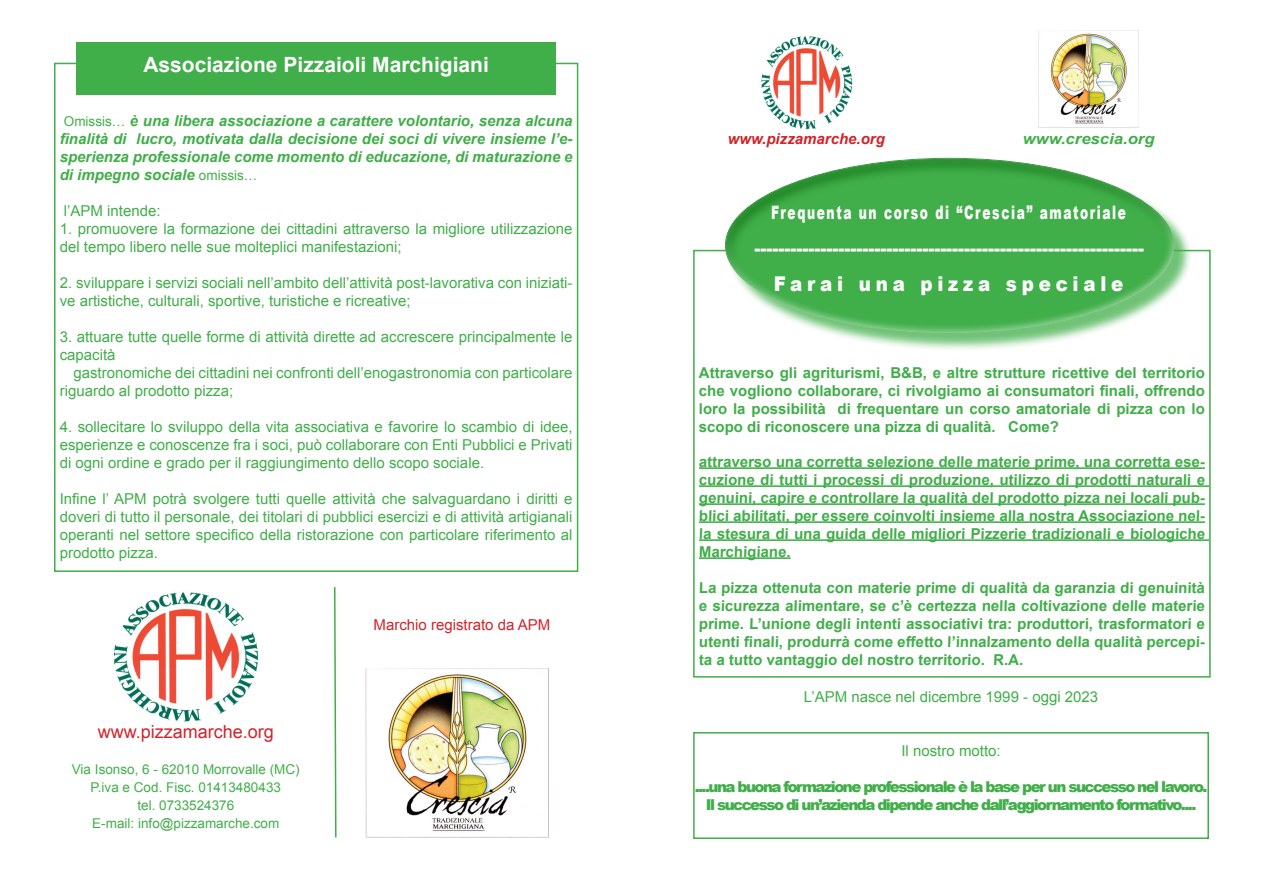
<style>
.page{position:relative;width:1263px;height:893px;background:#fff}
.page>*{position:absolute;margin:0;border:0;box-sizing:border-box;transform-origin:0 0}
.t1{font:700 21px "Arial";color:#fff}
.t2{font:900 20.4px "Arial";letter-spacing:.26em;color:#fff;scale:.9 1}
.t3{font:900 18.6px/36px "Arial";letter-spacing:.13em;color:#fff;text-align:center;scale:.66 1}
.t4{font:18px "Arial";color:#d1232a}
.t5{font:15px/18px "Arial";color:#40ae49}
.t6{font:700 15px/18px "Arial";color:#40ae49;text-align:justify}
.t7{font:italic 700 15px/18px "Arial";color:#40ae49;text-align:justify}
.t8{font:900 15px/18px "Arial";letter-spacing:-.1em;color:#40ae49;text-align:center}
.t9{font:15px "Arial";color:#d1232a}
.t10{font:italic 700 15px "Arial";color:#d1232a}
.t11{font:italic 700 15px "Arial";color:#40ae49;scale:1.11 1}
.t12{font:13.5px/18px "Arial";color:#40ae49;text-align:center}
.s1{font-weight:400;font-style:normal;font-size:13.5px}
</style>
<div class="page">
<hr style="left:699px;top:467px;width:506px;height:2px;background:#40ae49">
<hr style="left:699px;top:485px;width:510px;height:2px;background:#40ae49">
<hr style="left:699px;top:503px;width:506px;height:2px;background:#40ae49">
<hr style="left:699px;top:521px;width:506px;height:2px;background:#40ae49">
<hr style="left:699px;top:539px;width:510px;height:2px;background:#40ae49">
<hr style="left:699px;top:557px;width:92px;height:2px;background:#40ae49">
<img style="left:761px;top:36px;width:92px;height:94px">
<img style="left:1039px;top:33px;width:99px;height:95px">
<div style="left:727px;top:160px;width:466px;height:191px;background:#40ae49;opacity:.75"></div>
<div style="left:718px;top:152px;width:463px;height:189px;background:#40ae49;opacity:.75"></div>
<div style="left:693px;top:732px;width:516px;height:107px;border:2px solid #40ae49"></div>
<div style="left:76px;top:43px;width:480px;height:52px;background:#40ae49"></div>
<img style="left:113px;top:592px;width:146px;height:130px">
<img style="left:366px;top:668px;width:183px;height:169px">
<svg style="left:334px;top:587px;width:3px;height:251px"></svg>
<h1 class="t1" style="left:143px;top:51px;width:347px">Associazione Pizzaioli Marchigiani</h1>
<p class="t7" style="left:60px;top:112px;width:514px"><span class="s1">Omissis…</span> è una libera associazione a carattere volontario, senza alcuna finalità di lucro, motivata dalla decisione dei soci di vivere insieme l’e&shy;sperienza professionale come momento di educazione, di maturazione e di impegno sociale <span class="s1">omissis…</span></p>
<p class="t5" style="left:64px;top:202px;width:98px">l’APM intende:</p>
<p class="t5" style="left:60px;top:220px;width:514px">1. promuovere la formazione dei cittadini attraverso la migliore utilizzazione del tempo libero nelle sue molteplici manifestazioni;</p>
<p class="t5" style="left:60px;top:274px;width:514px">2. sviluppare i servizi sociali nell’ambito dell’attività post-lavorativa con iniziati&shy;ve artistiche, culturali, sportive, turistiche e ricreative;</p>
<p class="t5" style="left:60px;top:328px;width:514px">3. attuare tutte quelle forme di attività dirette ad accrescere principalmente le capacità</p>
<p class="t5" style="left:60px;top:364px;width:514px;text-indent:14px">gastronomiche dei cittadini nei confronti dell’enogastronomia con particolare riguardo al prodotto pizza;</p>
<p class="t5" style="left:60px;top:418px;width:514px;text-align:justify">4. sollecitare lo sviluppo della vita associativa e favorire lo scambio di idee, esperienze e conoscenze fra i soci, può collaborare con Enti Pubblici e Privati di ogni ordine e grado per il raggiungimento dello scopo sociale.</p>
<p class="t5" style="left:60px;top:490px;width:514px;text-align:justify">Infine l’ APM potrà svolgere tutti quelle attività che salvaguardano i diritti e doveri di tutto il personale, dei titolari di pubblici esercizi e di attività artigianali operanti nel settore specifico della ristorazione con particolare riferimento al</p>
<p class="t4" style="left:98px;top:720px;width:178px">www.pizzamarche.org</p>
<p class="t12" style="left:72px;top:760px;width:229px">Via Isonso, 6 - 62010 Morrovalle (MC)<br>P.iva e Cod. Fisc. 01413480433<br>tel. 0733524376<br>E-mail: info@pizzamarche.com</p>
<p class="t9" style="left:373px;top:615px;width:178px">Marchio registrato da APM</p>
<p class="t10" style="left:728px;top:129px;width:158px">www.pizzamarche.org</p>
<p class="t11" style="left:1023px;top:129px;width:120px">www.crescia.org</p>
<p class="t3" style="left:754px;top:195px;width:592px">Frequenta un corso di “Crescia” amatoriale -----------------------------------------------------------------</p>
<h2 class="t2" style="left:774px;top:272px;width:390px">Farai una pizza speciale</h2>
<p class="t6" style="left:699px;top:364px;width:507px">Attraverso gli agriturismi, B&amp;B, e altre strutture ricettive del territorio che vogliono collaborare, ci rivolgiamo ai consumatori finali, offrendo loro la possibilità di frequentare un corso amatoriale di pizza con lo scopo di riconoscere una pizza di qualità. Come?</p>
<p class="t6" style="left:699px;top:453px;width:508px">attraverso una corretta selezione delle materie prime, una corretta ese&shy;cuzione di tutti i processi di produzione, utilizzo di prodotti naturali e genuini, capire e controllare la qualità del prodotto pizza nei locali pub&shy;blici abilitati, per essere coinvolti insieme alla nostra Associazione nel&shy;la stesura di una guida delle migliori Pizzerie tradizionali e biologiche Marchigiane.</p>
<p class="t6" style="left:699px;top:579px;width:508px">La pizza ottenuta con materie prime di qualità da garanzia di genuinità e sicurezza alimentare, se c’è certezza nella coltivazione delle materie prime. L’unione degli intenti associativi tra: produttori, trasformatori e utenti finali, produrrà come effetto l’innalzamento della qualità percepi&shy;ta a tutto vantaggio del nostro territorio. R.A.</p>
<p class="t5" style="left:804px;top:688px;width:296px">L’APM nasce nel dicembre 1999 - oggi 2023</p>
<p class="t5" style="left:901px;top:742px;width:101px">Il nostro motto:</p>
<p class="t8" style="left:695px;top:778px;width:514px">....una buona formazione professionale è la base per un successo nel lavoro.<br>Il successo di un’azienda dipende anche dall’aggiornamento formativo....</p>
</div>
